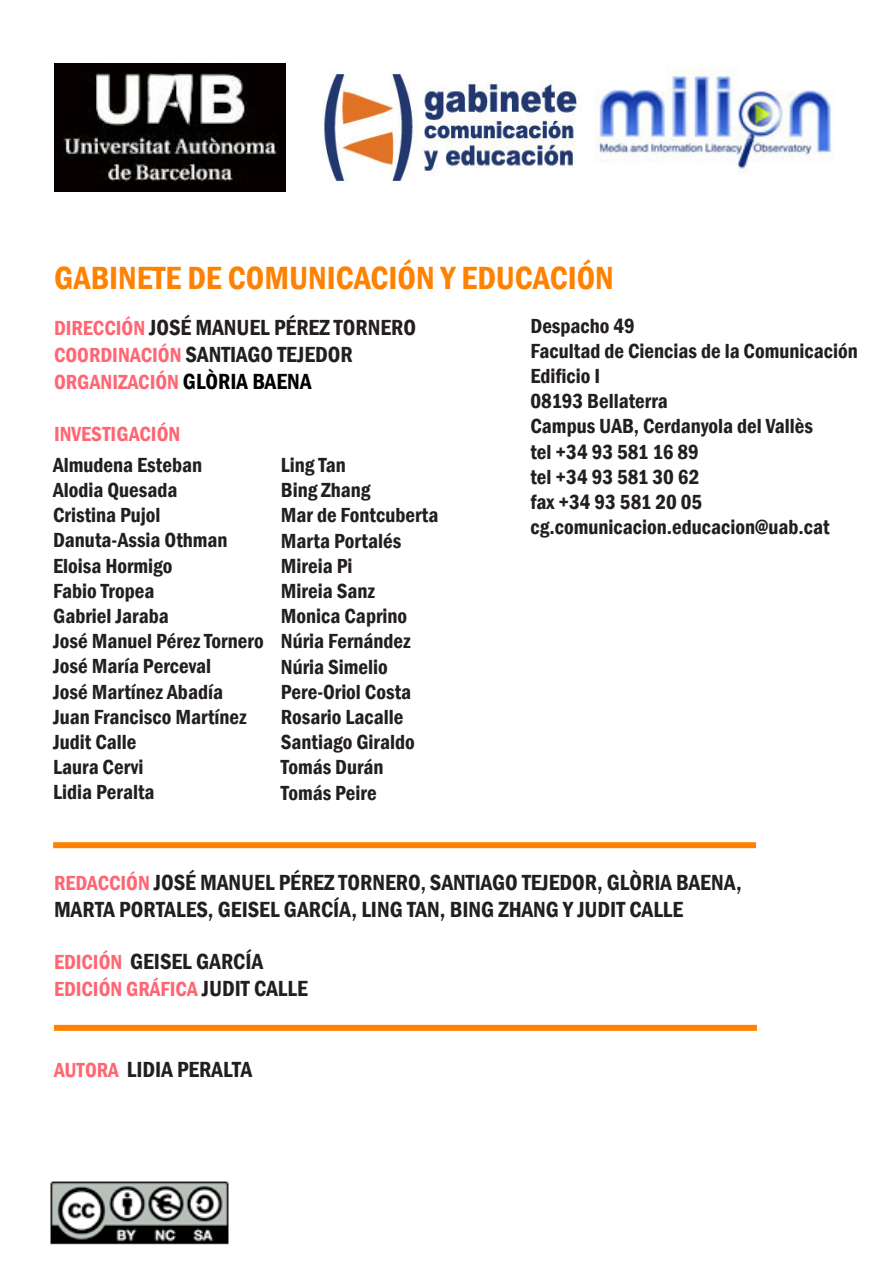
<style>
.page{position:relative;width:893px;height:1263px;background:#fff}
.page>*{position:absolute;margin:0;border:0;box-sizing:border-box;transform-origin:0 0}
.t1{font:600 condensed 33px "Franklin Gothic";color:#ff8100}
.t2{font:600 condensed 22.5px/27px "Franklin Gothic";color:#231f20}
.t3{font:600 condensed 21px "Franklin Gothic";color:#231f20}
.t4{font:600 condensed 21px "Franklin Gothic";color:#ff6673}
.s1{font-size:21px;color:#ff6673}
.s2{font-size:22.5px;color:#000}
.s3{font-size:21px}
.s4{font-size:22.5px;color:#231f20}
</style>
<div class="page">
<div style="left:53px;top:842px;width:703px;height:6px;background:#ff8100"></div>
<div style="left:54px;top:1025px;width:703px;height:6px;background:#ff8100"></div>
<img style="left:54px;top:64px;width:232px;height:127px">
<img style="left:324px;top:71px;width:254px;height:114px">
<img style="left:50px;top:1181px;width:179px;height:64px">
<img style="left:594px;top:66px;width:240px;height:104px">
<p class="t1" style="left:54px;top:256px;width:561px">GABINETE DE COMUNICACIÓN Y EDUCACIÓN</p>
<p class="t3" style="left:530px;top:312px;width:106px">Despacho 49</p>
<p class="t3" style="left:530px;top:337px;width:329px">Facultad de Ciencias de la Comunicación</p>
<p class="t3" style="left:530px;top:362px;width:71px">Edificio I</p>
<p class="t3" style="left:530px;top:387px;width:139px">08193 Bellaterra</p>
<p class="t3" style="left:530px;top:412px;width:284px">Campus UAB, Cerdanyola del Vallès</p>
<p class="t3" style="left:530px;top:438px;width:170px">tel +34 93 581 16 89</p>
<p class="t3" style="left:530px;top:463px;width:170px">tel +34 93 581 30 62</p>
<p class="t3" style="left:530px;top:488px;width:173px">fax +34 93 581 20 05</p>
<p class="t3" style="left:530px;top:513px;width:301px">cg.comunicacion.educacion@uab.cat</p>
<p class="t2" style="left:54px;top:313px;width:363px"><span class="s1">DIRECCIÓN</span> JOSÉ MANUEL PÉREZ TORNERO</p>
<p class="t2" style="left:54px;top:340px;width:300px"><span class="s1">COORDINACIÓN</span> SANTIAGO TEJEDOR</p>
<p class="t4" style="left:54px;top:368px;width:259px">ORGANIZACIÓN <span class="s2">GLÒRIA BAENA</span></p>
<p class="t4" style="left:54px;top:420px;width:128px">INVESTIGACIÓN</p>
<p class="t3" style="left:53px;top:451px;width:150px">Almudena Esteban</p>
<p class="t3" style="left:53px;top:476px;width:126px">Alodia Quesada</p>
<p class="t3" style="left:53px;top:501px;width:109px">Cristina Pujol</p>
<p class="t3" style="left:53px;top:526px;width:176px">Danuta-Assia Othman</p>
<p class="t3" style="left:53px;top:552px;width:121px">Eloisa Hormigo</p>
<p class="t3" style="left:53px;top:577px;width:103px">Fabio Tropea</p>
<p class="t3" style="left:53px;top:602px;width:117px">Gabriel Jaraba</p>
<p class="t3" style="left:53px;top:627px;width:212px">José Manuel Pérez Tornero</p>
<p class="t3" style="left:53px;top:652px;width:160px">José María Perceval</p>
<p class="t3" style="left:53px;top:678px;width:171px">José Martínez Abadía</p>
<p class="t3" style="left:53px;top:703px;width:195px">Juan Francisco Martínez</p>
<p class="t3" style="left:53px;top:728px;width:85px">Judit Calle</p>
<p class="t3" style="left:53px;top:753px;width:92px">Laura Cervi</p>
<p class="t3" style="left:53px;top:778px;width:103px">Lidia Peralta</p>
<p class="t3" style="left:281px;top:451px;width:66px">Ling Tan</p>
<p class="t3" style="left:281px;top:476px;width:91px">Bing Zhang</p>
<p class="t3" style="left:281px;top:501px;width:159px">Mar de Fontcuberta</p>
<p class="t3" style="left:281px;top:526px;width:122px">Marta Portalés</p>
<p class="t3" style="left:281px;top:552px;width:73px">Mireia Pi</p>
<p class="t3" style="left:281px;top:577px;width:96px">Mireia Sanz</p>
<p class="t3" style="left:281px;top:602px;width:128px">Monica Caprino</p>
<p class="t3" style="left:281px;top:627px;width:131px">Núria Fernández</p>
<p class="t3" style="left:281px;top:652px;width:108px">Núria Simelio</p>
<p class="t3" style="left:281px;top:678px;width:132px">Pere-Oriol Costa</p>
<p class="t3" style="left:281px;top:703px;width:124px">Rosario Lacalle</p>
<p class="t3" style="left:281px;top:728px;width:135px">Santiago Giraldo</p>
<p class="t3" style="left:281px;top:753px;width:104px">Tomás Durán</p>
<p class="t3" style="left:281px;top:778px;width:97px">Tomás Peire</p>
<p class="t2" style="left:54px;top:868px;width:689px"><span class="s1">REDACCIÓN</span> JOSÉ MANUEL PÉREZ TORNERO<span class="s3">,</span> SANTIAGO TEJEDOR, GLÒRIA BAENA,<br>MARTA PORTALES, GEISEL GARCÍA, LING TAN, BING ZHANG Y JUDIT CALLE</p>
<p class="t2" style="left:54px;top:947px;width:211px"><span class="s1">EDICIÓN</span> GEISEL GARCÍA</p>
<p class="t4" style="left:54px;top:975px;width:255px">EDICIÓN GRÁFICA <span class="s4">JUDIT CALLE</span></p>
<p class="t2" style="left:54px;top:1055px;width:200px"><span class="s1">AUTORA</span> LIDIA PERALTA</p>
</div>
